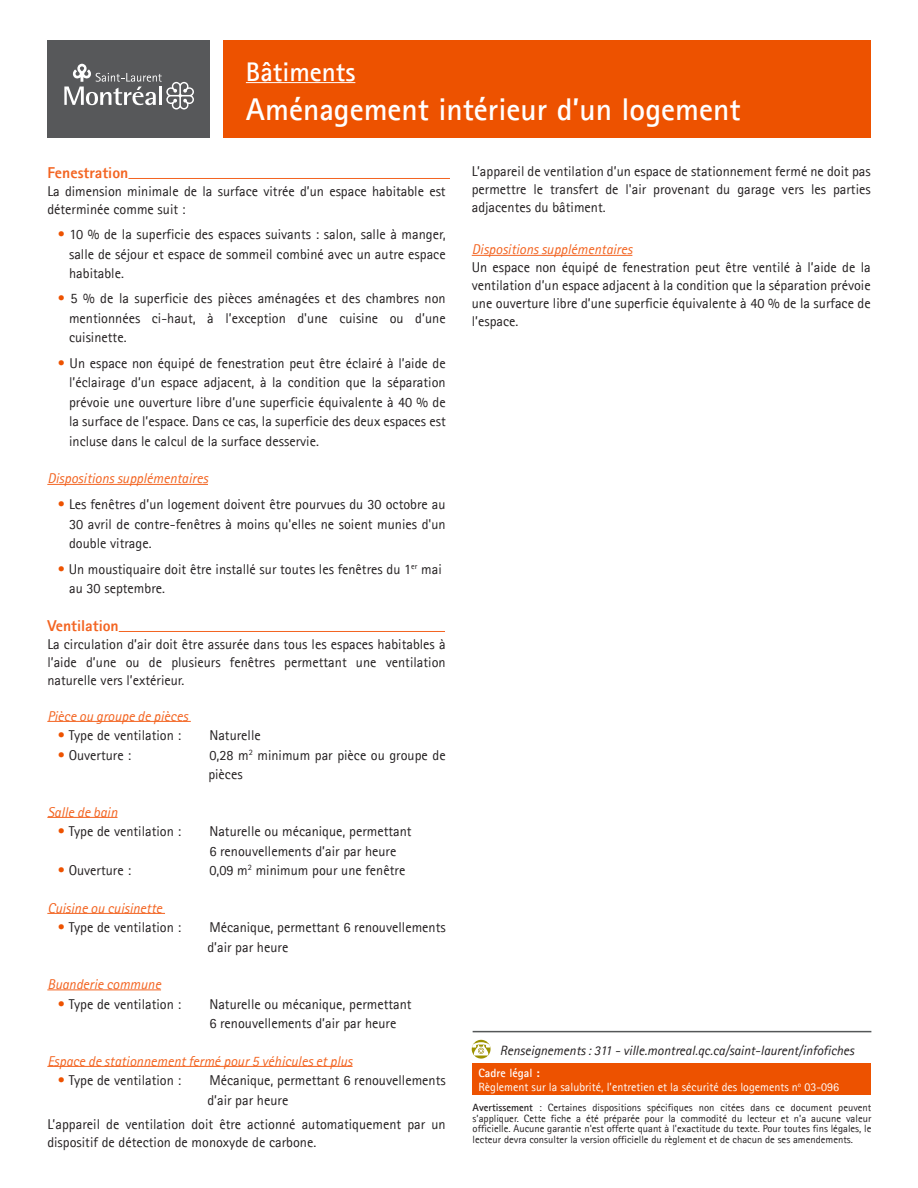
<style>
.page{position:relative;width:918px;height:1188px;background:#fff}
.page>*{position:absolute;margin:0;border:0;box-sizing:border-box;transform-origin:0 0}
.t1{font:700 31.5px "Agfa Rotis Sans Serif";color:#fff}
.t2{font:700 27px "Agfa Rotis Sans Serif";color:#fff}
.t3{font:800 15.75px "Agfa Rotis Sans Serif";color:#f36421}
.t4{font:14.25px/19.5px "Agfa Rotis Sans Serif";color:#231f20}
.t5{font:italic 14.25px "Agfa Rotis Sans Serif";color:#f36421}
.t6{font:italic 13.5px "Agfa Rotis Sans Serif";color:#231f20}
.t7{font:12px/13.5px "Agfa Rotis Sans Serif";color:#fff}
.t8{font:10.5px/10.5px "Agfa Rotis Sans Serif";color:#231f20;text-align:justify}
.s1{color:#ed5200}
.s2{font-weight:700}
</style>
<div class="page">
<div style="left:473px;top:1064px;width:398px;height:31px;background:#ed5200"></div>
<hr style="left:473px;top:1031px;width:398px;height:1px;background:#545758">
<div style="left:223px;top:40px;width:648px;height:98px;background:#ed5200"></div>
<div style="left:47px;top:40px;width:163px;height:98px;background:#57585a"></div>
<svg style="left:64px;top:64px;width:130px;height:46px"></svg>
<hr style="left:246px;top:82px;width:109px;height:1px;background:#fff">
<hr style="left:128px;top:178px;width:322px;height:1px;background:#f36421">
<hr style="left:47px;top:484px;width:161px;height:1px;background:#f36421">
<hr style="left:119px;top:631px;width:326px;height:1px;background:#f36421">
<hr style="left:47px;top:721px;width:144px;height:1px;background:#f36421">
<hr style="left:47px;top:817px;width:71px;height:1px;background:#f36421">
<hr style="left:47px;top:913px;width:118px;height:1px;background:#f36421">
<hr style="left:47px;top:990px;width:114px;height:1px;background:#f36421">
<hr style="left:47px;top:1066px;width:306px;height:1px;background:#f36421">
<hr style="left:472px;top:255px;width:160px;height:1px;background:#f36421">
<svg style="left:472px;top:1040px;width:19px;height:19px"></svg>
<svg style="left:472px;top:1042px;width:18px;height:14px"></svg>
<h2 class="t2" style="left:246px;top:55px;width:111px">Bâtiments</h2>
<h1 class="t1" style="left:246px;top:89px;width:496px">Aménagement intérieur d’un logement</h1>
<p class="t3" style="left:47px;top:162px;width:83px">Fenestration</p>
<p class="t4" style="left:47px;top:182px;width:400px;line-height:18px">La dimension minimale de la surface vitrée d’un espace habitable est déterminée comme suit :</p>
<p class="t4" style="left:69px;top:224px;width:378px;text-align:justify;text-indent:-11px"><span class="s1">•</span> 10 % de la superficie des espaces suivants : salon, salle à manger, salle de séjour et espace de sommeil combiné avec un autre espace habitable.</p>
<p class="t4" style="left:69px;top:289px;width:378px;text-align:justify;text-indent:-11px"><span class="s1">•</span> 5 % de la superficie des pièces aménagées et des chambres non mentionnées ci-haut, à l’exception d'une cuisine ou d’une cuisinette.</p>
<p class="t4" style="left:69px;top:353px;width:378px;text-align:justify;text-indent:-11px"><span class="s1">•</span> Un espace non équipé de fenestration peut être éclairé à l’aide de l’éclairage d’un espace adjacent, à la condition que la séparation prévoie une ouverture libre d’une superficie équivalente à 40 % de la surface de l’espace. Dans ce cas, la superficie des deux espaces est incluse dans le calcul de la surface desservie.</p>
<p class="t5" style="left:47px;top:470px;width:162px">Dispositions supplémentaires</p>
<p class="t4" style="left:69px;top:494px;width:378px;text-align:justify;text-indent:-11px"><span class="s1">•</span> Les fenêtres d’un logement doivent être pourvues du 30 octobre au 30 avril de contre-fenêtres à moins qu'elles ne soient munies d'un double vitrage.</p>
<p class="t4" style="left:69px;top:559px;width:374px;text-indent:-11px"><span class="s1">•</span> Un moustiquaire doit être installé sur toutes les fenêtres du 1<sup>er</sup> mai au 30 septembre.</p>
<p class="t3" style="left:47px;top:615px;width:73px">Ventilation</p>
<p class="t4" style="left:47px;top:635px;width:400px;line-height:18px;text-align:justify">La circulation d’air doit être assurée dans tous les espaces habitables à l’aide d’une ou de plusieurs fenêtres permettant une ventilation naturelle vers l’extérieur.</p>
<p class="t5" style="left:47px;top:707px;width:142px">Pièce ou groupe de pièces</p>
<p class="t4" style="left:58px;top:725px;width:125px"><span class="s1">•</span> Type de ventilation :</p>
<p class="t4" style="left:209px;top:725px;width:53px">Naturelle</p>
<p class="t4" style="left:58px;top:745px;width:75px"><span class="s1">•</span> Ouverture :</p>
<p class="t4" style="left:208px;top:745px;width:239px">0,28 m<sup>2</sup> minimum par pièce ou groupe de pièces</p>
<p class="t5" style="left:47px;top:803px;width:72px">Salle de bain</p>
<p class="t4" style="left:58px;top:821px;width:125px"><span class="s1">•</span> Type de ventilation :</p>
<p class="t4" style="left:209px;top:821px;width:204px">Naturelle ou mécanique, permettant<br>6 renouvellements d’air par heure</p>
<p class="t4" style="left:58px;top:860px;width:75px"><span class="s1">•</span> Ouverture :</p>
<p class="t4" style="left:209px;top:860px;width:197px">0,09 m<sup>2</sup> minimum pour une fenêtre</p>
<p class="t5" style="left:47px;top:899px;width:116px">Cuisine ou cuisinette</p>
<p class="t4" style="left:58px;top:917px;width:125px"><span class="s1">•</span> Type de ventilation :</p>
<p class="t4" style="left:207px;top:917px;width:240px">Mécanique, permettant 6 renouvellements d’air par heure</p>
<p class="t5" style="left:47px;top:976px;width:115px">Buanderie commune</p>
<p class="t4" style="left:58px;top:994px;width:125px"><span class="s1">•</span> Type de ventilation :</p>
<p class="t4" style="left:209px;top:994px;width:204px">Naturelle ou mécanique, permettant<br>6 renouvellements d’air par heure</p>
<p class="t5" style="left:47px;top:1052px;width:307px">Espace de stationnement fermé pour 5 véhicules et plus</p>
<p class="t4" style="left:58px;top:1070px;width:125px"><span class="s1">•</span> Type de ventilation :</p>
<p class="t4" style="left:207px;top:1070px;width:240px">Mécanique, permettant 6 renouvellements d’air par heure</p>
<p class="t4" style="left:47px;top:1115px;width:400px;line-height:18px">L’appareil de ventilation doit être actionné automatiquement par un dispositif de détection de monoxyde de carbone.</p>
<p class="t4" style="left:472px;top:163px;width:401px;line-height:18px;text-align:justify">L’appareil de ventilation d’un espace de stationnement fermé ne doit pas permettre le transfert de l'air provenant du garage vers les parties adjacentes du bâtiment.</p>
<p class="t5" style="left:472px;top:241px;width:162px">Dispositions supplémentaires</p>
<p class="t4" style="left:472px;top:259px;width:401px;line-height:18px;text-align:justify">Un espace non équipé de fenestration peut être ventilé à l’aide de la ventilation d’un espace adjacent à la condition que la séparation prévoie une ouverture libre d’une superficie équivalente à 40 % de la surface de l’espace.</p>
<p class="t6" style="left:500px;top:1042px;width:356px">Renseignements : 311 - ville.montreal.qc.ca/saint-laurent/infofiches</p>
<p class="t7" style="left:479px;top:1067px;width:362px"><span class="s2">Cadre légal :<br></span>Règlement sur la salubrité, l’entretien et la sécurité des logements n<sup>o</sup> 03-096</p>
<p class="t8" style="left:473px;top:1102px;width:400px"><span class="s2">Avertissement</span> : Certaines dispositions spécifiques non citées dans ce document peuvent s’appliquer. Cette fiche a été préparée pour la commodité du lecteur et n'a aucune valeur officielle. Aucune garantie n'est offerte quant à l'exactitude du texte. Pour toutes fins légales, le lecteur devra consulter la version officielle du règlement et de chacun de ses amendements.</p>
</div>
